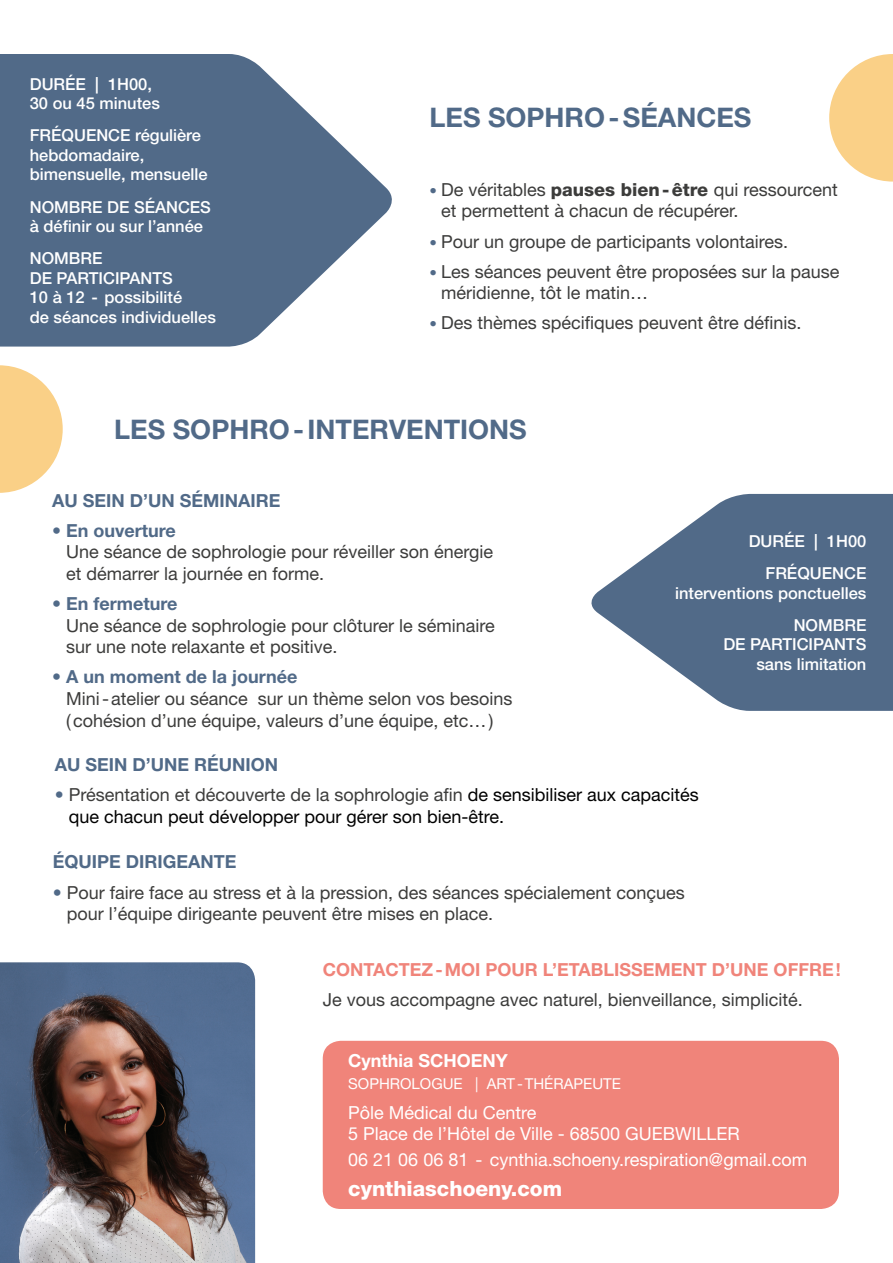
<style>
.page{position:relative;width:893px;height:1263px;background:#fff}
.page>*{position:absolute;margin:0;border:0;box-sizing:border-box;transform-origin:0 0}
.t1{font:700 27px "Helvetica Neue LT Std";color:#516a88}
.t2{font:800 21px "Helvetica Neue LT Std";color:#fff}
.t3{font:18px/21.6px "Helvetica Neue LT Std";color:#3c3c3b}
.t4{font:18px/21.6px "Helvetica Neue LT Std";color:#000}
.t5{font:18px/21.6px "Helvetica Neue LT Std";color:#fff}
.t6{font:700 18px "Helvetica Neue LT Std";color:#516a88}
.t7{font:700 18px "Helvetica Neue LT Std";color:#f0847a}
.t8{font:700 18px "Helvetica Neue LT Std";color:#fff}
.t9{font:500 16.5px/19.5px "Helvetica Neue LT Std";color:#fff}
.t10{font:15px "Helvetica Neue LT Std";color:#fff}
.s1{font-size:15px;color:#516a88}
.s2{font-weight:800}
.s3{color:#516a88}
.s4{color:#3c3c3b}
</style>
<div class="page">
<div style="left:323px;top:1041px;width:516px;height:168px;background:#f0847a;border-radius:18px"></div>
<img style="left:0;top:962px;width:255px;height:301px">
<svg style="left:0;top:54px;width:392px;height:293px;background:#6a7f99"></svg>
<svg style="left:591px;top:494px;width:302px;height:217px;fill:#516a88"></svg>
<svg style="left:829px;top:54px;width:64px;height:128px"></svg>
<svg style="left:0;top:365px;width:63px;height:128px"></svg>
<p class="t9" style="left:30px;top:74px;width:132px">DURÉE | 1H00,<br>30 ou 45 minutes</p>
<p class="t9" style="left:30px;top:126px;width:179px">FRÉQUENCE régulière hebdomadaire, bimensuelle, mensuelle</p>
<p class="t9" style="left:30px;top:197px;width:183px">NOMBRE DE SÉANCES à définir ou sur l’année</p>
<p class="t9" style="left:30px;top:249px;width:188px">NOMBRE<br>DE PARTICIPANTS<br>10 à 12 - possibilité<br>de séances individuelles</p>
<h1 class="t1" style="left:429px;top:101px;width:323px">LES SOPHRO-SÉANCES</h1>
<p class="t3" style="left:441px;top:178px;width:398px;text-indent:-12px"><span class="s1">•</span> De véritables <span class="s2">pauses bien-être</span> qui ressourcent et permettent à chacun de récupérer.</p>
<p class="t3" style="left:429px;top:230px;width:360px"><span class="s1">•</span> Pour un groupe de participants volontaires.</p>
<p class="t3" style="left:441px;top:260px;width:400px;text-indent:-12px"><span class="s1">•</span> Les séances peuvent être proposées sur la pause méridienne, tôt le matin…</p>
<p class="t3" style="left:429px;top:312px;width:374px"><span class="s1">•</span> Des thèmes spécifiques peuvent être définis.</p>
<h1 class="t1" style="left:114px;top:412px;width:414px">LES SOPHRO- INTERVENTIONS</h1>
<p class="t6" style="left:52px;top:489px;width:230px">AU SEIN D’UN SÉMINAIRE</p>
<p class="t6" style="left:52px;top:519px;width:125px">• En ouverture</p>
<p class="t3" style="left:66px;top:541px;width:428px">Une séance de sophrologie pour réveiller son énergie et démarrer la journée en forme.</p>
<p class="t6" style="left:52px;top:593px;width:127px">• En fermeture</p>
<p class="t3" style="left:66px;top:614px;width:430px">Une séance de sophrologie pour clôturer le séminaire sur une note relaxante et positive.</p>
<p class="t6" style="left:52px;top:666px;width:247px">• A un moment de la journée</p>
<p class="t3" style="left:66px;top:688px;width:448px">Mini-atelier ou séance sur un thème selon vos besoins (cohésion d’une équipe, valeurs d’une équipe, etc…)</p>
<p class="t9" style="left:749px;top:525px;width:119px;line-height:32.2px;text-align:right">DURÉE | 1H00<br>FRÉQUENCE</p>
<p class="t9" style="left:675px;top:576px;width:193px;line-height:32.2px;text-align:right">interventions ponctuelles<br>NOMBRE</p>
<p class="t9" style="left:723px;top:634px;width:145px;text-align:right">DE PARTICIPANTS sans limitation</p>
<p class="t6" style="left:55px;top:754px;width:225px">AU SEIN D’UNE RÉUNION</p>
<p class="t4" style="left:69px;top:784px;width:632px;text-indent:-14px"><span class="s3">•</span> <span class="s4">Présentation et découverte de la sophrologie afin</span> de sensibiliser aux capacités que chacun peut développer pour gérer son bien-être.</p>
<p class="t6" style="left:53px;top:851px;width:185px">ÉQUIPE DIRIGEANTE</p>
<p class="t3" style="left:67px;top:881px;width:619px;text-indent:-14px"><span class="s3">•</span> Pour faire face au stress et à la pression, des séances spécialement conçues pour l’équipe dirigeante peuvent être mises en place.</p>
<p class="t7" style="left:323px;top:958px;width:520px">CONTACTEZ-MOI POUR L’ETABLISSEMENT D’UNE OFFRE!</p>
<p class="t3" style="left:323px;top:989px;width:482px">Je vous accompagne avec naturel, bienveillance, simplicité.</p>
<p class="t8" style="left:348px;top:1049px;width:161px">Cynthia SCHOENY</p>
<p class="t10" style="left:348px;top:1074px;width:274px">SOPHROLOGUE | ART-THÉRAPEUTE</p>
<p class="t5" style="left:348px;top:1101px;width:393px">Pôle Médical du Centre<br>5 Place de l’Hôtel de Ville - 68500 GUEBWILLER</p>
<p class="t5" style="left:348px;top:1149px;width:460px">06 21 06 06 81 - cynthia.schoeny.respiration@gmail.com</p>
<p class="t2" style="left:348px;top:1176px;width:215px">cynthiaschoeny.com</p>
</div>
